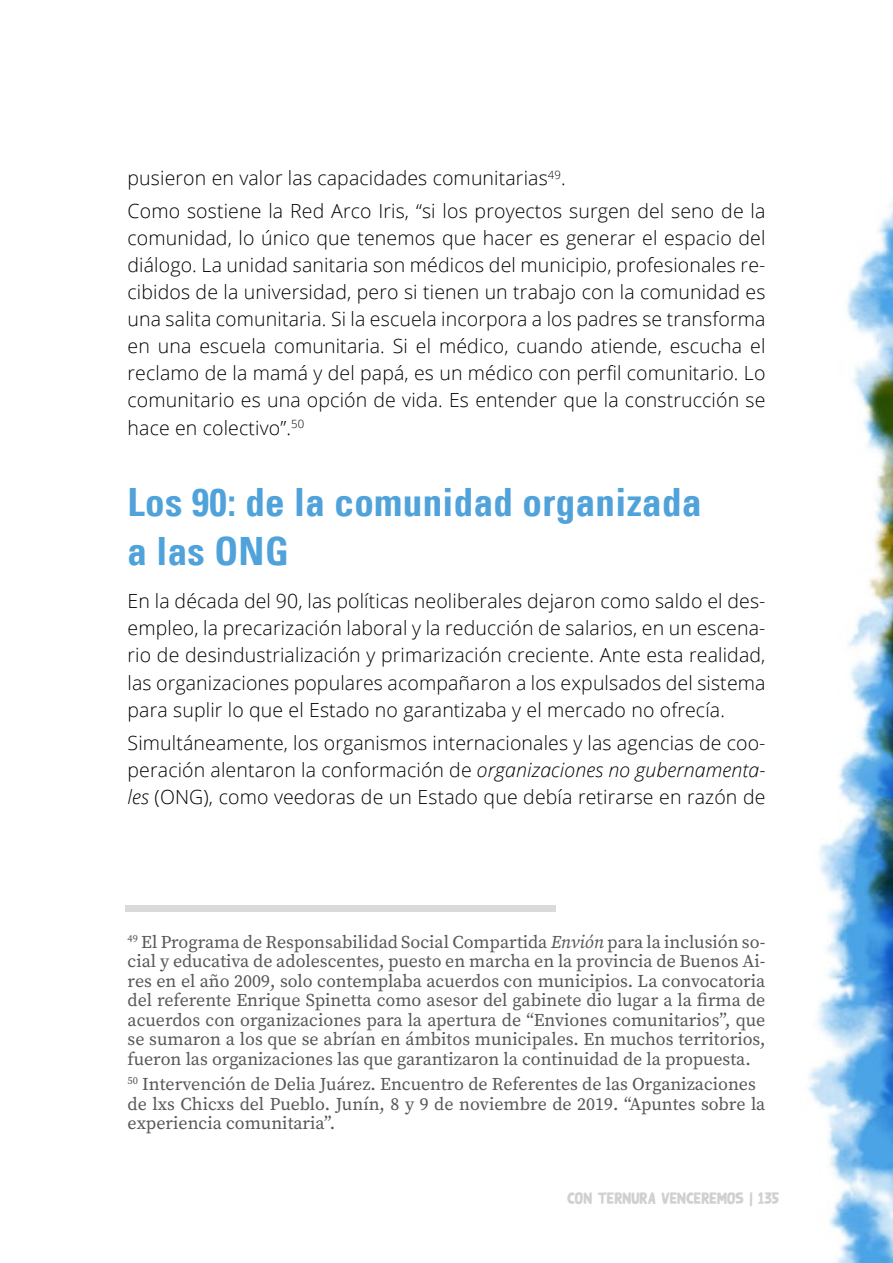
<style>
.page{position:relative;width:893px;height:1263px;background:#fff}
.page>*{position:absolute;margin:0;border:0;box-sizing:border-box;transform-origin:0 0}
.t1{font:700 condensed 39px/48.3px "Univers LT";letter-spacing:.01em;color:#50a2da}
.t2{font:300 19.5px/27px "Open Sans";letter-spacing:.005em;color:#000;text-align:justify}
.t3{font:18px/19.5px "Source Serif Variable";color:#575756;text-align:justify}
.t4{font:16.5px "Black Ground";color:#d0d0d0}
.s1{font-style:italic}
</style>
<div class="page">
<img style="left:808px;top:202px;width:85px;height:1061px">
<div style="left:125px;top:906px;width:431px;height:6px;background:#dadada"></div>
<p class="t2" style="left:128px;top:161px;width:639px;line-height:33.5px">pusieron en valor las capacidades comunitarias<sup>49</sup>.<br>Como sostiene la Red Arco Iris, “si los proyectos surgen del seno de la</p>
<p class="t2" style="left:128px;top:224px;width:639px">comunidad, lo único que tenemos que hacer es generar el espacio del diálogo. La unidad sanitaria son médicos del municipio, profesionales re&shy;cibidos de la universidad, pero si tienen un trabajo con la comunidad es una salita comunitaria. Si la escuela incorpora a los padres se transforma en una escuela comunitaria. Si el médico, cuando atiende, escucha el reclamo de la mamá y del papá, es un médico con perfil comunitario. Lo comunitario es una opción de vida. Es entender que la construcción se hace en colectivo”.<sup>50</sup></p>
<h1 class="t1" style="left:128px;top:478px;width:575px">Los 90: de la comunidad organizada a las ONG</h1>
<p class="t2" style="left:128px;top:587px;width:639px">En la década del 90, las políticas neoliberales dejaron como saldo el des&shy;empleo, la precarización laboral y la reducción de salarios, en un escena&shy;rio de desindustrialización y primarización creciente. Ante esta realidad, las organizaciones populares acompañaron a los expulsados del sistema para suplir lo que el Estado no garantizaba y el mercado no ofrecía.</p>
<p class="t2" style="left:128px;top:729px;width:639px">Simultáneamente, los organismos internacionales y las agencias de coo&shy;peración alentaron la conformación de <span class="s1">organizaciones no gubernamenta&shy;les</span> (ONG), como veedoras de un Estado que debía retirarse en razón de</p>
<p class="t3" style="left:128px;top:932px;width:639px"><sup>49</sup> El Programa de Responsabilidad Social Compartida <span class="s1">Envión</span> para la inclusión so&shy;cial y educativa de adolescentes, puesto en marcha en la provincia de Buenos Ai&shy;res en el año 2009, solo contemplaba acuerdos con municipios. La convocatoria del referente Enrique Spinetta como asesor del gabinete dio lugar a la firma de acuerdos con organizaciones para la apertura de “Enviones comunitarios”, que se sumaron a los que se abrían en ámbitos municipales. En muchos territorios, fueron las organizaciones las que garantizaron la continuidad de la propuesta.</p>
<p class="t3" style="left:128px;top:1075px;width:639px;text-align:left"><sup>50</sup> Intervención de Delia Juárez. Encuentro de Referentes de las Organizaciones de lxs Chicxs del Pueblo. Junín, 8 y 9 de noviembre de 2019. “Apuntes sobre la experiencia comunitaria”.</p>
<p class="t4" style="left:567px;top:1191px;width:214px">CON TERNURA VENCEREMOS | 135</p>
</div>
